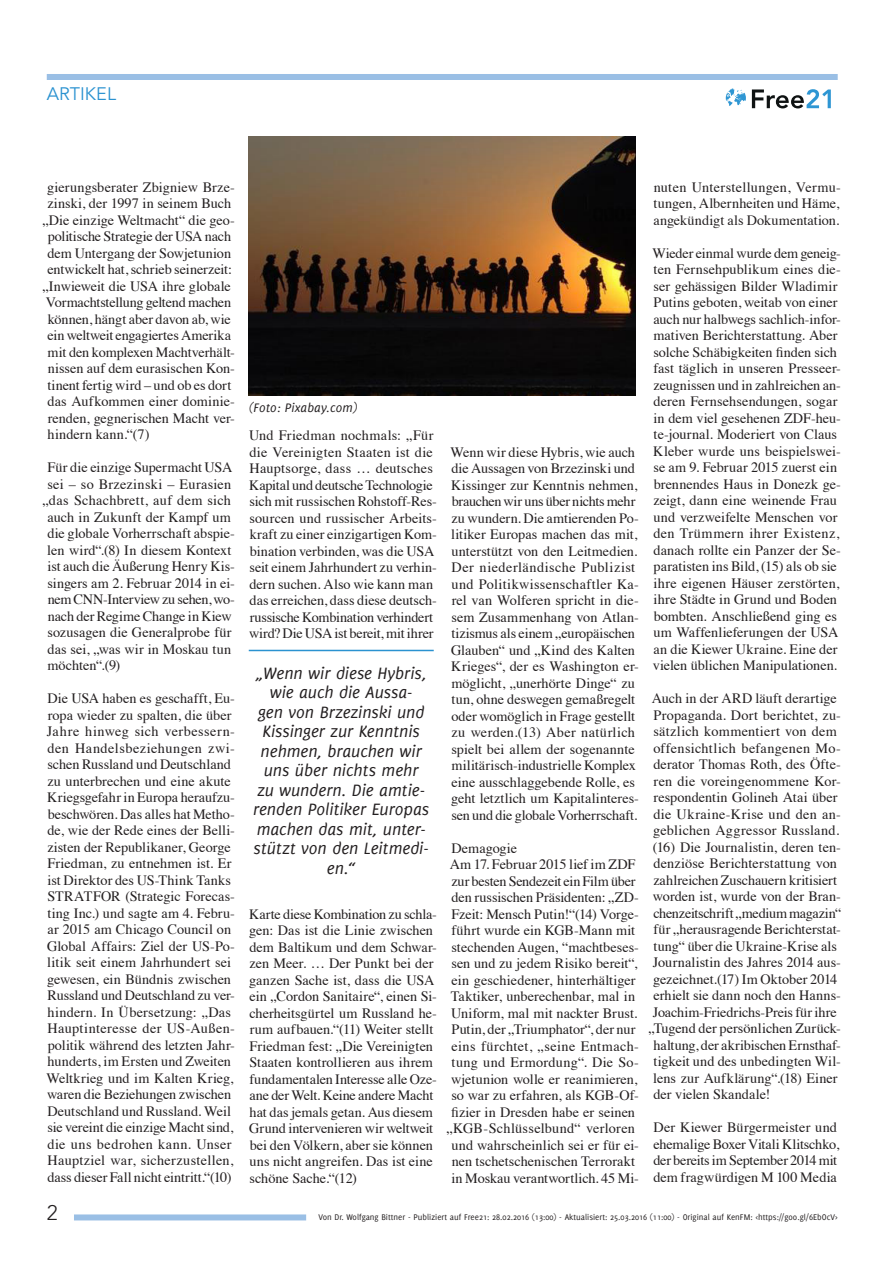
<style>
.page{position:relative;width:893px;height:1263px;background:#fff}
.page>*{position:absolute;margin:0;border:0;box-sizing:border-box;transform-origin:0 0}
.t1{font:300 21px "Avenir";color:#231f20}
.Zitat{font:italic 18px/19.5px "Delicious";letter-spacing:-.005em;color:#231f20;text-align:center}
.t2{font:18px "Avenir";color:#2a92d0}
.t3{font:14.25px/16.5px "Times";color:#231f20}
.t4{font:14.25px "Times";letter-spacing:.02em;color:#231f20}
.t5{font:14.25px "Times";letter-spacing:-.02em;color:#231f20}
.t6{font:14.25px "Times";letter-spacing:.03em;color:#231f20}
.t7{font:italic 13.5px "Delicious";letter-spacing:.01em;color:#231f20}
.t8{font:9px "Delicious";color:#231f20}
</style>
<div class="page">
<div style="left:47px;top:74px;width:791px;height:6px;background:#9abfe5"></div>
<div style="left:74px;top:1214px;width:232px;height:6px;background:#9abfe5"></div>
<svg style="left:752px;top:89px;width:79px;height:19px"></svg>
<svg style="left:726px;top:88px;width:20px;height:18px"></svg>
<img style="left:249px;top:136px;width:387px;height:259px">
<hr style="left:249px;top:650px;width:185px;height:1px;background:#2a92d0">
<p class="t2" style="left:47px;top:83px;width:71px">ARTIKEL</p>
<p class="t3" style="left:42px;top:178px;width:194px;text-align:center">gierungsberater Zbigniew Brze&shy;zinski, der 1997 in seinem Buch „Die einzige Weltmacht“ die geo&shy;politische Strategie der USA nach dem Untergang der Sowjetunion entwickelt hat, schrieb seinerzeit:</p>
<p class="t3" style="left:42px;top:277px;width:194px">„Inwieweit die USA ihre globale<br>Vormachtstellung geltend machen können, hängt aber davon ab, wie ein weltweit engagiertes Amerika mit den komplexen Machtverhält&shy;nissen auf dem eurasischen Kon&shy;tinent fertig wird – und ob es dort das Aufkommen einer dominie&shy;renden, gegnerischen Macht ver&shy;hindern kann.“(7)</p>
<p class="t3" style="left:48px;top:458px;width:186px">Für die einzige Supermacht USA</p>
<p class="t4" style="left:47px;top:471px;width:185px">sei – so Brzezinski – Eurasien</p>
<p class="t4" style="left:42px;top:487px;width:190px">„das Schachbrett, auf dem sich</p>
<p class="t3" style="left:47px;top:508px;width:185px">auch in Zukunft der Kampf um</p>
<p class="t3" style="left:47px;top:524px;width:189px">die globale Vorherrschaft abspie-</p>
<p class="t3" style="left:47px;top:541px;width:186px">len wird“.(8) In diesem Kontext</p>
<p class="t3" style="left:47px;top:557px;width:189px">ist auch die Äußerung Henry Kis-</p>
<p class="t3" style="left:47px;top:574px;width:189px">singers am 2. Februar 2014 in ei-</p>
<p class="t5" style="left:48px;top:586px;width:189px">nem CNN-Interview zu sehen, wo-</p>
<p class="t3" style="left:48px;top:607px;width:186px">nach der Regime Change in Kiew</p>
<p class="t3" style="left:47px;top:623px;width:186px">sozusagen die Generalprobe für</p>
<p class="t3" style="left:47px;top:640px;width:185px">das sei, „was wir in Moskau tun</p>
<p class="t3" style="left:48px;top:656px;width:74px">möchten“.(9)</p>
<p class="t3" style="left:47px;top:689px;width:190px">Die USA haben es geschafft, Eu&shy;ropa wieder zu spalten, die über<br>Jahre hinweg sich verbessern&shy;den Handelsbeziehungen zwi&shy;schen Russland und Deutschland zu unterbrechen und eine akute<br>Kriegsgefahr in Europa heraufzu&shy;beschwören. Das alles hat Metho&shy;de, wie der Rede eines der Belli&shy;zisten der Republikaner, George<br>Friedman, zu entnehmen ist. Er ist Direktor des US-Think Tanks<br>STRATFOR (Strategic Forecas&shy;ting Inc.) und sagte am 4. Febru&shy;ar 2015 am Chicago Council on<br>Global Affairs: Ziel der US-Po&shy;litik seit einem Jahrhundert sei gewesen, ein Bündnis zwischen<br>Russland und Deutschland zu ver&shy;hindern. In Übersetzung: „Das<br>Hauptinteresse der US-Außen&shy;politik während des letzten Jahr&shy;hunderts, im Ersten und Zweiten<br>Weltkrieg und im Kalten Krieg, waren die Beziehungen zwischen<br>Deutschland und Russland. Weil sie vereint die einzige Macht sind, die uns bedrohen kann. Unser<br>Hauptziel war, sicherzustellen, dass dieser Fall nicht eintritt.“(10)</p>
<p class="t1" style="left:47px;top:1201px;width:12px">2</p>
<p class="t7" style="left:249px;top:400px;width:110px">(Foto: Pixabay.com)</p>
<p class="t3" style="left:249px;top:426px;width:190px">Und Friedman nochmals: „Für die Vereinigten Staaten ist die<br>Hauptsorge, dass … deutsches<br>Kapital und deutsche Technologie sich mit russischen Rohstoff-Res&shy;sourcen und russischer Arbeits&shy;kraft zu einer einzigartigen Kom&shy;bination verbinden, was die USA seit einem Jahrhundert zu verhin&shy;dern suchen. Also wie kann man das erreichen, dass diese deutsch&shy;russische Kombination verhindert wird? Die USA ist bereit, mit ihrer</p>
<p class="Zitat" style="left:253px;top:663px;width:178px">„Wenn wir diese Hybris, wie auch die Aussa-<br>gen von Brzezinski und<br>Kissinger zur Kenntnis nehmen, brauchen wir uns über nichts mehr<br>zu wundern. Die amtie&shy;renden Politiker Europas machen das mit, unter&shy;stützt von den Leitmedi&shy;en.“</p>
<p class="t3" style="left:249px;top:904px;width:189px">Karte diese Kombination zu schla&shy;gen: Das ist die Linie zwischen dem Baltikum und dem Schwar&shy;zen Meer. … Der Punkt bei der ganzen Sache ist, dass die USA ein „Cordon Sanitaire“, einen Si&shy;cherheitsgürtel um Russland he&shy;rum aufbauen.“(11) Weiter stellt<br>Friedman fest: „Die Vereinigten<br>Staaten kontrollieren aus ihrem fundamentalen Interesse alle Oze&shy;ane der Welt. Keine andere Macht hat das jemals getan. Aus diesem<br>Grund intervenieren wir weltweit bei den Völkern, aber sie können uns nicht angreifen. Das ist eine schöne Sache.“(12)</p>
<p class="t3" style="left:451px;top:442px;width:190px">Wenn wir diese Hybris, wie auch die Aussagen von Brzezinski und<br>Kissinger zur Kenntnis nehmen, brauchen wir uns über nichts mehr zu wundern. Die amtierenden Po&shy;litiker Europas machen das mit, unterstützt von den Leitmedien.<br>Der niederländische Publizist und Politikwissenschaftler Ka&shy;rel van Wolferen spricht in die&shy;sem Zusammenhang von Atlan&shy;tizismus als einem „europäischen<br>Glauben“ und „Kind des Kalten<br>Krieges“, der es Washington er&shy;möglicht, „unerhörte Dinge“ zu tun, ohne deswegen gemaßregelt oder womöglich in Frage gestellt zu werden.(13) Aber natürlich spielt bei allem der sogenannte militärisch-industrielle Komplex eine ausschlaggebende Rolle, es geht letztlich um Kapitalinteres&shy;sen und die globale Vorherrschaft.</p>
<p class="t3" style="left:451px;top:838px;width:67px">Demagogie</p>
<p class="t3" style="left:446px;top:855px;width:194px;text-align:center">Am 17. Februar 2015 lief im ZDF zur besten Sendezeit ein Film über den russischen Präsidenten: „ZD-<br>Fzeit: Mensch Putin!“(14) Vorge&shy;führt wurde ein KGB-Mann mit stechenden Augen‚ “machtbeses&shy;sen und zu jedem Risiko bereit“, ein geschiedener, hinterhältiger<br>Taktiker, unberechenbar, mal in<br>Uniform, mal mit nackter Brust.<br>Putin, der „Triumphator“, der nur eins fürchtet, „seine Entmach&shy;tung und Ermordung“. Die So&shy;wjetunion wolle er reanimieren, so war zu erfahren, als KGB-Of&shy;fizier in Dresden habe er seinen „KGB-Schlüsselbund“ verloren und wahrscheinlich sei er für ei&shy;nen tschetschenischen Terrorakt in Moskau verantwortlich. 45 Mi-</p>
<p class="t3" style="left:653px;top:178px;width:189px">nuten Unterstellungen, Vermu&shy;tungen, Albernheiten und Häme, angekündigt als Dokumentation.</p>
<p class="t3" style="left:652px;top:244px;width:190px">Wieder einmal wurde dem geneig&shy;ten Fernsehpublikum eines die&shy;ser gehässigen Bilder Wladimir<br>Putins geboten, weitab von einer auch nur halbwegs sachlich-infor&shy;mativen Berichterstattung. Aber solche Schäbigkeiten finden sich fast täglich in unseren Presseer&shy;zeugnissen und in zahlreichen an&shy;deren Fernsehsendungen, sogar in dem viel gesehenen ZDF-heu&shy;te-journal. Moderiert von Claus<br>Kleber wurde uns beispielswei&shy;se am 9. Februar 2015 zuerst ein brennendes Haus in Donezk ge&shy;zeigt, dann eine weinende Frau und verzweifelte Menschen vor den Trümmern ihrer Existenz, danach rollte ein Panzer der Se&shy;paratisten ins Bild, (15) als ob sie ihre eigenen Häuser zerstörten, ihre Städte in Grund und Boden bombten. Anschließend ging es um Waffenlieferungen der USA an die Kiewer Ukraine. Eine der vielen üblichen Manipulationen.</p>
<p class="t3" style="left:652px;top:689px;width:187px">Auch in der ARD läuft derartige</p>
<p class="t3" style="left:653px;top:706px;width:189px">Propaganda. Dort berichtet, zu-</p>
<p class="t3" style="left:653px;top:722px;width:185px">sätzlich kommentiert von dem</p>
<p class="t4" style="left:653px;top:735px;width:189px">offensichtlich befangenen Mo-</p>
<p class="t3" style="left:653px;top:755px;width:189px">derator Thomas Roth, des Öfte-</p>
<p class="t3" style="left:654px;top:772px;width:189px">ren die voreingenommene Kor-</p>
<p class="t3" style="left:654px;top:788px;width:185px">respondentin Golineh Atai über</p>
<p class="t6" style="left:653px;top:801px;width:189px">die Ukraine-Krise und den an-</p>
<p class="t4" style="left:653px;top:817px;width:188px">geblichen Aggressor Russland.</p>
<p class="t3" style="left:653px;top:838px;width:190px">(16) Die Journalistin, deren ten-</p>
<p class="t3" style="left:653px;top:854px;width:185px">denziöse Berichterstattung von</p>
<p class="t3" style="left:653px;top:871px;width:185px">zahlreichen Zuschauern kritisiert</p>
<p class="t3" style="left:653px;top:887px;width:190px">worden ist, wurde von der Bran-</p>
<p class="t3" style="left:653px;top:904px;width:189px">chenzeitschrift „medium magazin“</p>
<p class="t3" style="left:653px;top:920px;width:189px">für „herausragende Berichterstat-</p>
<p class="t3" style="left:653px;top:937px;width:185px">tung“ über die Ukraine-Krise als</p>
<p class="t3" style="left:653px;top:953px;width:190px">Journalistin des Jahres 2014 aus-</p>
<p class="t3" style="left:653px;top:970px;width:186px">gezeichnet.(17) Im Oktober 2014</p>
<p class="t3" style="left:653px;top:986px;width:189px">erhielt sie dann noch den Hanns-</p>
<p class="t3" style="left:653px;top:1003px;width:185px">Joachim-Friedrichs-Preis für ihre</p>
<p class="t3" style="left:648px;top:1019px;width:194px">„Tugend der persönlichen Zurück-</p>
<p class="t3" style="left:654px;top:1036px;width:189px">haltung, der akribischen Ernsthaf-</p>
<p class="t3" style="left:653px;top:1052px;width:189px">tigkeit und des unbedingten Wil-</p>
<p class="t3" style="left:653px;top:1069px;width:186px">lens zur Aufklärung“.(18) Einer</p>
<p class="t3" style="left:653px;top:1085px;width:118px">der vielen Skandale!</p>
<p class="t3" style="left:653px;top:1118px;width:187px">Der Kiewer Bürgermeister und ehemalige Boxer Vitali Klitschko, der bereits im September 2014 mit dem fragwürdigen M 100 Media</p>
<p class="t8" style="left:318px;top:1212px;width:521px">Von Dr. Wolfgang Bittner - Publiziert auf Free21: 28.02.2016 (13:00) - Aktualisiert: 25.03.2016 (11:00) - Original auf KenFM: &lt;https://goo.gl/6EbOcV&gt;</p>
</div>
